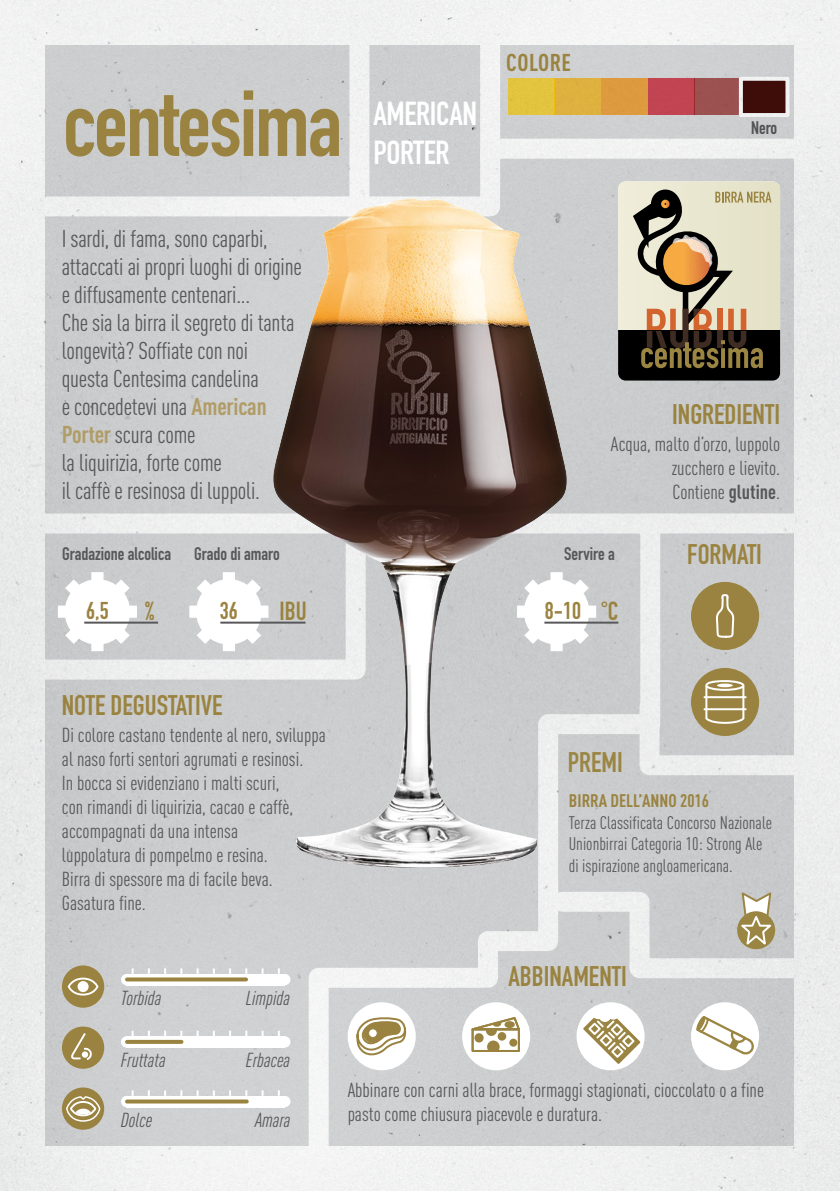
<style>
.page{position:relative;width:840px;height:1191px;background:#fff}
.page>*{position:absolute;margin:0;border:0;box-sizing:border-box;transform-origin:0 0}
.t1{font:92px "DIN Engschrift Std";letter-spacing:-.02em;color:#9a8340}
.t2{font:32.8px/39.4px "DIN Engschrift Std";color:#fff}
.t3{font:28px "DIN Engschrift Std";color:#9a8340}
.t4{font:28px "DIN Engschrift Std";color:#9b8542}
.t5{font:25.8px "DIN Engschrift Std";color:#9a8340}
.t6{font:condensed 24px/28px "DIN Pro";letter-spacing:-.01em;color:#58585a}
.t7{font:24px "DIN Engschrift Std";color:#9a8340}
.t8{font:700 condensed 24px "DIN Pro";letter-spacing:.02em;color:#9a8340}
.t9{font:condensed 20px/24px "DIN Pro";color:#58585a}
.t10{font:italic condensed 20px "DIN Pro";color:#58585a}
.t11{font:condensed 18px/21.6px "DIN Pro";color:#58585a}
.t12{font:18px "DIN Engschrift Std";color:#58585a}
.t13{font:700 condensed 18px "DIN Pro";color:#9a8340}
.s1{font-weight:700;color:#b09c66}
.s2{font-weight:700}
.s3{font-size:25.8px}
</style>
<div class="page">
<img style="left:0;top:0;width:839px;height:1191px">
<div style="left:127px;top:974px;width:158px;height:11px;background:#fff"></div>
<svg style="left:121px;top:974px;width:11px;height:11px"></svg>
<div style="left:279px;top:974px;width:11px;height:11px;background:#fff;border-radius:50%"></div>
<svg style="left:183px;top:566px;width:88px;height:91px"></svg>
<div style="left:207px;top:590px;width:43px;height:43px;background:#fff;border-radius:50%"></div>
<svg style="left:52px;top:566px;width:91px;height:91px"></svg>
<div style="left:76px;top:590px;width:43px;height:43px;background:#fff;border-radius:50%"></div>
<svg style="left:568px;top:566px;width:33px;height:91px"></svg>
<div style="left:534px;top:590px;width:44px;height:43px;background:#fff;border-radius:50%"></div>
<hr style="left:544px;top:621px;width:74px;height:2px;background:#58585a">
<hr style="left:84px;top:621px;width:74px;height:2px;background:#58585a">
<hr style="left:220px;top:621px;width:85px;height:2px;background:#58585a">
<div style="left:62px;top:1026px;width:42px;height:42px;background:#9a8340;border-radius:50%"></div>
<svg style="left:69px;top:1031px;width:22px;height:29px"></svg>
<svg style="left:131px;top:1030px;width:2px;height:6px"></svg>
<svg style="left:164px;top:1030px;width:2px;height:6px"></svg>
<svg style="left:196px;top:1030px;width:2px;height:6px"></svg>
<svg style="left:229px;top:1030px;width:2px;height:6px"></svg>
<svg style="left:213px;top:1030px;width:2px;height:6px"></svg>
<svg style="left:261px;top:1030px;width:2px;height:6px"></svg>
<svg style="left:148px;top:1030px;width:2px;height:6px"></svg>
<svg style="left:180px;top:1030px;width:2px;height:6px"></svg>
<svg style="left:245px;top:1030px;width:2px;height:6px"></svg>
<svg style="left:278px;top:1030px;width:2px;height:6px"></svg>
<div style="left:127px;top:1036px;width:158px;height:11px;background:#fff"></div>
<svg style="left:121px;top:1036px;width:11px;height:11px"></svg>
<div style="left:279px;top:1036px;width:11px;height:11px;background:#fff;border-radius:50%"></div>
<svg style="left:127px;top:1039px;width:54px;height:4px"></svg>
<svg style="left:127px;top:977px;width:119px;height:4px"></svg>
<div style="left:62px;top:965px;width:42px;height:42px;background:#9a8340;border-radius:50%"></div>
<div style="left:68px;top:977px;width:30px;height:18px;border:2px solid #fff;border-radius:50%"></div>
<svg style="left:77px;top:981px;width:12px;height:11px"></svg>
<svg style="left:81px;top:981px;width:7px;height:7px"></svg>
<svg style="left:629px;top:527px;width:202px;height:258px;background:#d1cfc7"></svg>
<div style="left:127px;top:1095px;width:158px;height:12px;background:#fff"></div>
<svg style="left:121px;top:1095px;width:11px;height:12px"></svg>
<div style="left:279px;top:1095px;width:11px;height:12px;background:#fff;border-radius:50%"></div>
<svg style="left:127px;top:1099px;width:120px;height:4px"></svg>
<div style="left:62px;top:1087px;width:42px;height:42px;background:#9a8340;border-radius:50%"></div>
<svg style="left:65px;top:1095px;width:36px;height:27px"></svg>
<div style="left:462px;top:1002px;width:68px;height:68px;background:#fff;border-radius:50%"></div>
<div style="left:471px;top:1028px;width:48px;height:24px;border:2px solid #9a8340"></div>
<svg style="left:471px;top:1017px;width:49px;height:34px"></svg>
<div style="left:347px;top:1002px;width:68px;height:68px;background:#fff;border-radius:50%"></div>
<svg style="left:350px;top:1014px;width:58px;height:44px"></svg>
<div style="left:368px;top:1028px;width:9px;height:9px;background:#fff;border-radius:50%"></div>
<div style="left:368px;top:1028px;width:9px;height:9px;border:1px solid #9a8340;border-radius:50%"></div>
<div style="left:690px;top:1002px;width:68px;height:68px;background:#fff;border-radius:50%"></div>
<svg style="left:694px;top:1014px;width:62px;height:42px"></svg>
<div style="left:576px;top:1002px;width:68px;height:68px;background:#fff;border-radius:50%"></div>
<svg style="left:581px;top:1010px;width:60px;height:55px"></svg>
<div style="left:591px;top:1006px;width:13px;height:13px;background:#fff;border-radius:50%"></div>
<div style="left:606px;top:1006px;width:13px;height:13px;background:#fff;border-radius:50%"></div>
<div style="left:598px;top:1009px;width:13px;height:13px;background:#fff;border-radius:50%"></div>
<svg style="left:542px;top:881px;width:284px;height:107px;background:#d4d5d3"></svg>
<svg style="left:131px;top:968px;width:2px;height:6px"></svg>
<svg style="left:164px;top:968px;width:2px;height:6px"></svg>
<svg style="left:196px;top:968px;width:2px;height:6px"></svg>
<svg style="left:229px;top:968px;width:2px;height:6px"></svg>
<svg style="left:213px;top:968px;width:2px;height:6px"></svg>
<svg style="left:261px;top:968px;width:2px;height:6px"></svg>
<svg style="left:148px;top:968px;width:2px;height:6px"></svg>
<svg style="left:180px;top:968px;width:2px;height:6px"></svg>
<svg style="left:245px;top:968px;width:2px;height:6px"></svg>
<svg style="left:278px;top:968px;width:2px;height:6px"></svg>
<img style="left:271px;top:198px;width:297px;height:669px">
<svg style="left:617px;top:181px;width:162px;height:199px;background:#9f947e"></svg>
<h1 class="t1" style="left:62px;top:70px;width:281px">centesima</h1>
<h2 class="t2" style="left:373px;top:94px;width:27px">American<br>Porter</h2>
<p class="t6" style="left:62px;top:222px;width:241px">I sardi, di fama, sono caparbi, attaccati ai propri luoghi di origine e diffusamente centenari...<br>Che sia la birra il segreto di tanta longevità? Soffiate con noi<br>questa Centesima candelina<br>e concedetevi una <span class="s1">American<br>Porter</span> scura come<br>la liquirizia, forte come<br>il caffè e resinosa di luppoli.</p>
<p class="t8" style="left:506px;top:44px;width:66px">Colore</p>
<p class="t12" style="left:750px;top:118px;width:28px">Nero</p>
<h3 class="t3" style="left:671px;top:398px;width:109px">INGREDIENTI</h3>
<p class="t9" style="left:671px;top:431px;width:110px;text-align:justify;text-indent:-61px">Acqua, malto d’orzo, luppolo zucchero e lievito.<br>Contiene <span class="s2">glutine</span>.</p>
<p class="t12" style="left:62px;top:543px;width:110px">Gradazione alcolica</p>
<p class="t12" style="left:194px;top:543px;width:87px">Grado di amaro</p>
<p class="t12" style="left:564px;top:543px;width:52px">Servire a</p>
<p class="t7" style="left:86px;top:597px;width:24px">6,5</p>
<p class="t5" style="left:145px;top:595px;width:11px">%</p>
<p class="t7" style="left:220px;top:597px;width:19px">36</p>
<p class="t5" style="left:279px;top:595px;width:29px">IBU</p>
<h3 class="t3" style="left:62px;top:689px;width:162px">NOTE DEGUSTATIVE</h3>
<p class="t7" style="left:544px;top:597px;width:75px">8-10 <span class="s3">°C</span></p>
<h3 class="t3" style="left:687px;top:538px;width:76px">FORMATI</h3>
<p class="t9" style="left:62px;top:722px;width:265px">Di colore castano tendente al nero, sviluppa al naso forti sentori agrumati e resinosi.<br>In bocca si evidenziano i malti scuri,<br>con rimandi di liquirizia, cacao e caffè, accompagnati da una intensa<br>luppolatura di pompelmo e resina.<br>Birra di spessore ma di facile beva.<br>Gasatura fine.</p>
<p class="t10" style="left:121px;top:983px;width:42px">Torbida</p>
<p class="t10" style="left:246px;top:983px;width:46px">Limpida</p>
<p class="t10" style="left:121px;top:1045px;width:46px">Fruttata</p>
<p class="t10" style="left:246px;top:1045px;width:46px">Erbacea</p>
<p class="t10" style="left:121px;top:1105px;width:33px">Dolce</p>
<p class="t10" style="left:255px;top:1105px;width:37px">Amara</p>
<h3 class="t4" style="left:567px;top:746px;width:56px">PREMI</h3>
<p class="t13" style="left:568px;top:787px;width:141px">BIRRA DELL’ANNO 2016</p>
<p class="t11" style="left:568px;top:810px;width:204px">Terza Classificata Concorso Nazionale<br>Unionbirrai Categoria 10: Strong Ale di ispirazione angloamericana.</p>
<h3 class="t3" style="left:508px;top:959px;width:120px">ABBINAMENTI</h3>
<p class="t9" style="left:347px;top:1076px;width:417px">Abbinare con carni alla brace, formaggi stagionati, cioccolato o a fine pasto come chiusura piacevole e duratura.</p>
</div>
